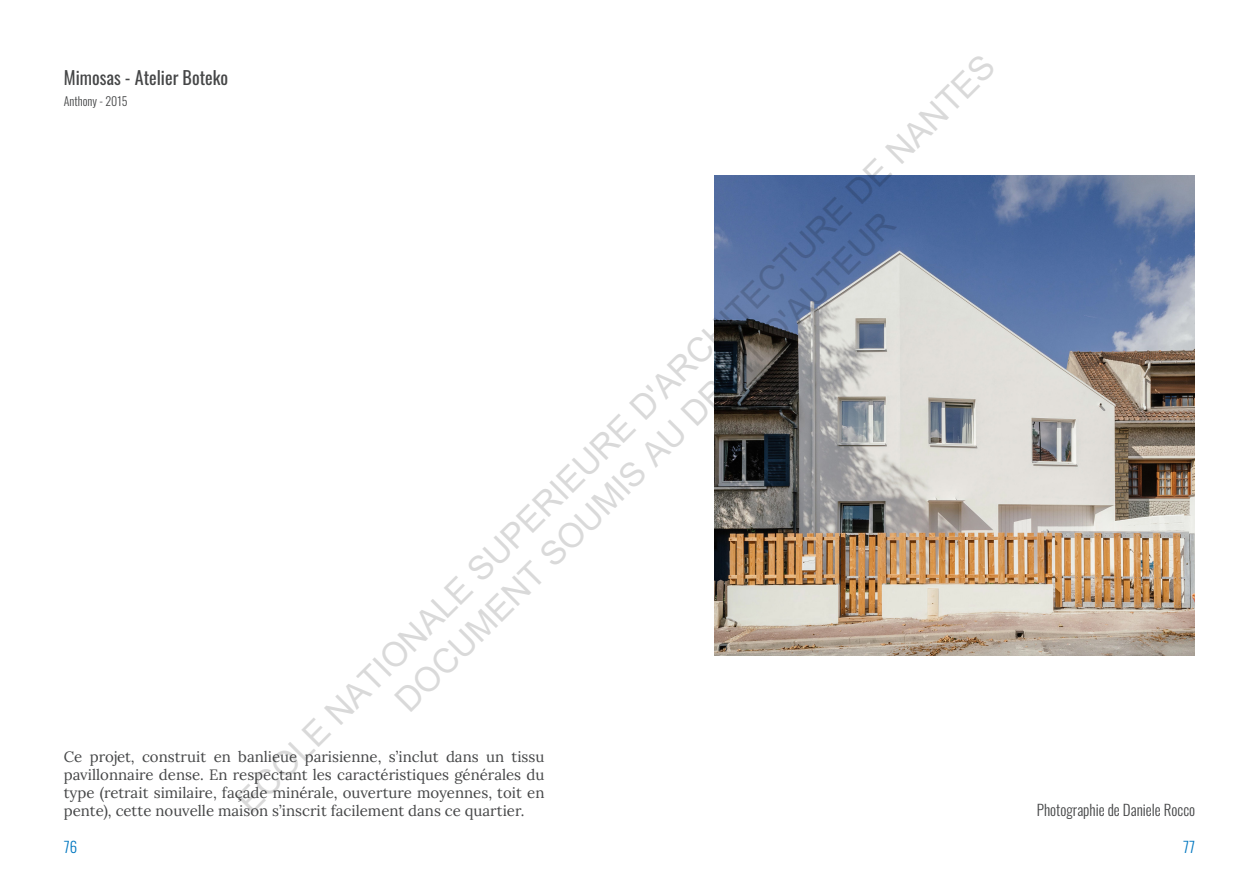
<style>
.page{position:relative;width:1259px;height:893px;background:#fff}
.page>*{position:absolute;margin:0;border:0;box-sizing:border-box;transform-origin:0 0}
.t1{font:33.9px "Arial";color:rgb(0 0 0/.15)}
.t2{font:18px "Oswald";color:#454647}
.t3{font:15px/18px "Lora";color:#454647;text-align:justify}
.t4{font:300 15px "Oswald";color:#454647}
.t5{font:300 15px "Oswald";color:#0077c0}
.t6{font:300 12px "Oswald";color:#454647}
</style>
<div class="page">
<img style="left:714px;top:175px;width:480px;height:480px">
<h1 class="t1" style="left:227px;top:790px;width:1056px;rotate:-45deg">ECOLE NATIONALE SUPERIEURE D'ARCHITECTURE DE NANTES</h1>
<p class="t2" style="left:64px;top:62px;width:166px">Mimosas - Atelier Boteko</p>
<p class="t6" style="left:64px;top:91px;width:65px">Anthony - 2015</p>
<h1 class="t1" style="left:384px;top:689px;width:691px;rotate:-45deg">DOCUMENT SOUMIS AU DROIT D'AUTEUR</h1>
<p class="t3" style="left:64px;top:747px;width:482px">Ce projet, construit en banlieue parisienne, s’inclut dans un tissu pavillonnaire dense. En respectant les caractéristiques générales du type (retrait similaire, façade minérale, ouverture moyennes, toit en pente), cette nouvelle maison s’inscrit facilement dans ce quartier.</p>
<p class="t4" style="left:1036px;top:797px;width:160px">Photographie de Daniele Rocco</p>
<p class="t5" style="left:64px;top:833px;width:15px">76</p>
<p class="t5" style="left:1183px;top:833px;width:14px">77</p>
</div>
